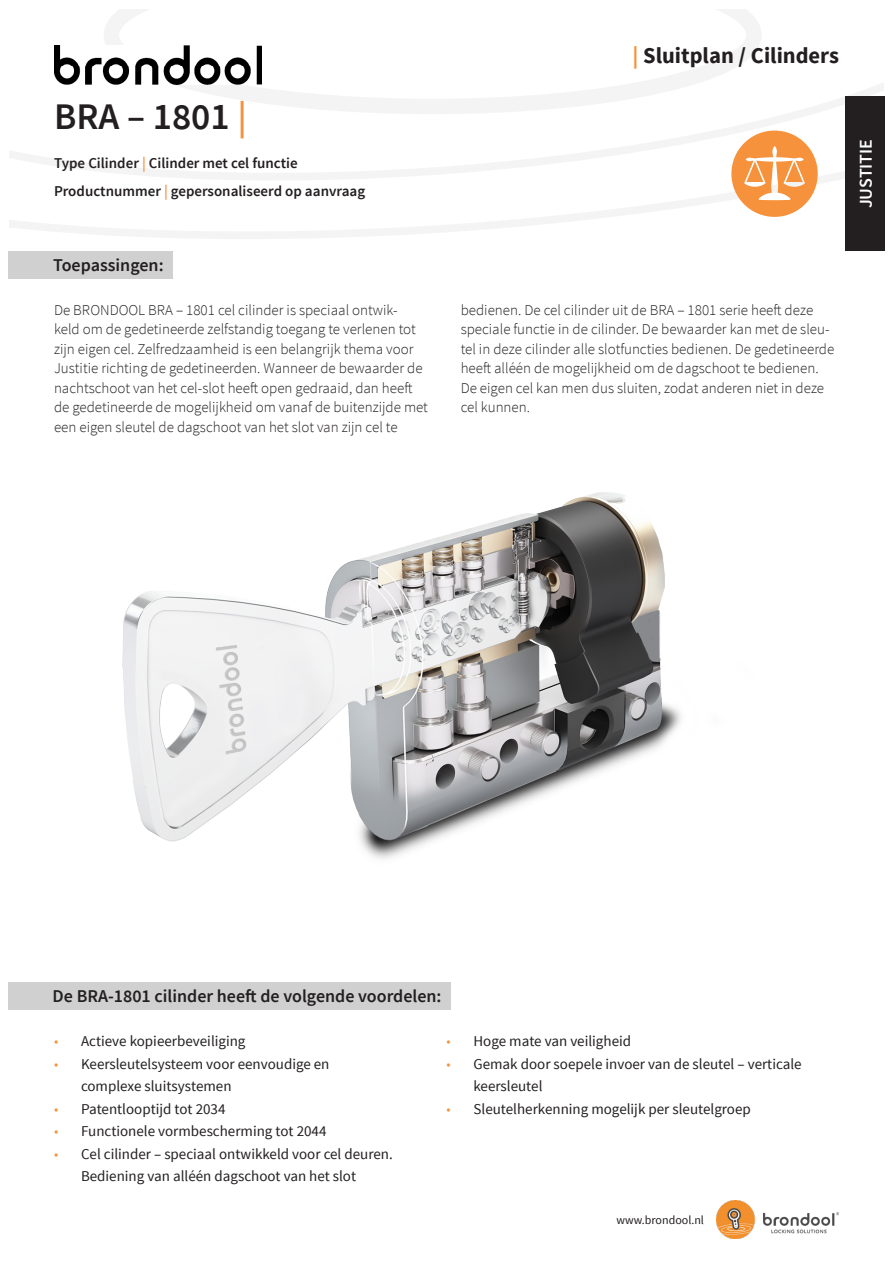
<style>
.page{position:relative;width:893px;height:1263px;background:#fff}
.page>*{position:absolute;margin:0;border:0;box-sizing:border-box;transform-origin:0 0}
.t1{font:600 37.5px "Source Sans Pro";color:#231f20}
.t2{font:700 22.5px "Source Sans Pro";color:#231f20}
.t3{font:600 18px "Source Sans Pro";color:#231f20}
.t4{font:600 18px "Source Sans Pro";color:#fff}
.t5{font:300 15px/19.5px "Source Sans Pro";color:#231f20}
.t6{font:15px/22.5px "Source Sans Pro";color:#231f20}
.t7{font:600 15px "Source Sans Pro";color:#231f20}
.t8{font:12px "Source Sans Pro";color:#231f20}
.s1{color:#f6923b}
.s2{font-weight:300;color:#f6923b}
</style>
<div class="page">
<svg style="left:9px;top:9px;width:875px;height:230px"></svg>
<img style="left:717px;top:1200px;width:122px;height:39px">
<div style="left:845px;top:97px;width:40px;height:154px;background:#231f20"></div>
<div style="left:9px;top:252px;width:164px;height:27px;background:#cfd0cf"></div>
<div style="left:9px;top:982px;width:442px;height:28px;background:#cfd0cf"></div>
<img style="left:54px;top:46px;width:208px;height:39px">
<img style="left:122px;top:492px;width:559px;height:367px">
<svg style="left:731px;top:131px;width:87px;height:86px"></svg>
<p class="t1" style="left:54px;top:93px;width:194px">BRA – 1801 <span class="s1">|</span></p>
<p class="t7" style="left:54px;top:154px;width:245px">Type Cilinder <span class="s1">|</span> Cilinder met cel functie</p>
<p class="t7" style="left:54px;top:181px;width:313px">Productnummer <span class="s1">|</span> gepersonaliseerd op aanvraag</p>
<p class="t3" style="left:53px;top:253px;width:112px">Toepassingen:</p>
<p class="t5" style="left:54px;top:300px;width:375px">De BRONDOOL BRA – 1801 cel cilinder is speciaal ontwik-<br>keld om de gedetineerde zelfstandig toegang te verlenen tot zijn eigen cel. Zelfredzaamheid is een belangrijk thema voor Justitie richting de gedetineerden. Wanneer de bewaarder de nachtschoot van het cel-slot heeft open gedraaid, dan heeft de gedetineerde de mogelijkheid om vanaf de buitenzijde met een eigen sleutel de dagschoot van het slot van zijn cel te</p>
<p class="t2" style="left:632px;top:41px;width:208px"><span class="s1">|</span> Sluitplan / Cilinders</p>
<p class="t4" style="left:854px;top:208px;width:71px;rotate:-90deg">JUSTITIE</p>
<p class="t5" style="left:461px;top:300px;width:375px">bedienen. De cel cilinder uit de BRA – 1801 serie heeft deze speciale functie in de cilinder. De bewaarder kan met de sleu&shy;tel in deze cilinder alle slotfuncties bedienen. De gedetineerde heeft alléén de mogelijkheid om de dagschoot te bedienen.<br>De eigen cel kan men dus sluiten, zodat anderen niet in deze cel kunnen.</p>
<p class="t3" style="left:53px;top:985px;width:390px">De BRA-1801 cilinder heeft de volgende voordelen:</p>
<p class="t6" style="left:54px;top:1030px;width:193px"><span class="s2">•</span> Actieve kopieerbeveiliging</p>
<p class="t6" style="left:81px;top:1052px;width:250px;text-indent:-27px"><span class="s2">•</span> Keersleutelsysteem voor eenvoudige en complexe sluitsystemen</p>
<p class="t6" style="left:54px;top:1097px;width:173px"><span class="s2">•</span> Patentlooptijd tot 2034</p>
<p class="t6" style="left:54px;top:1120px;width:274px"><span class="s2">•</span> Functionele vormbescherming tot 2044</p>
<p class="t6" style="left:81px;top:1142px;width:313px;text-indent:-27px"><span class="s2">•</span> Cel cilinder – speciaal ontwikkeld voor cel deuren.<br>Bediening van alléén dagschoot van het slot</p>
<p class="t6" style="left:446px;top:1030px;width:186px"><span class="s2">•</span> Hoge mate van veiligheid</p>
<p class="t6" style="left:473px;top:1052px;width:330px;text-indent:-27px"><span class="s2">•</span> Gemak door soepele invoer van de sleutel – verticale keersleutel</p>
<p class="t6" style="left:446px;top:1097px;width:306px"><span class="s2">•</span> Sleutelherkenning mogelijk per sleutelgroep</p>
<p class="t8" style="left:617px;top:1213px;width:89px">www.brondool.nl</p>
</div>
